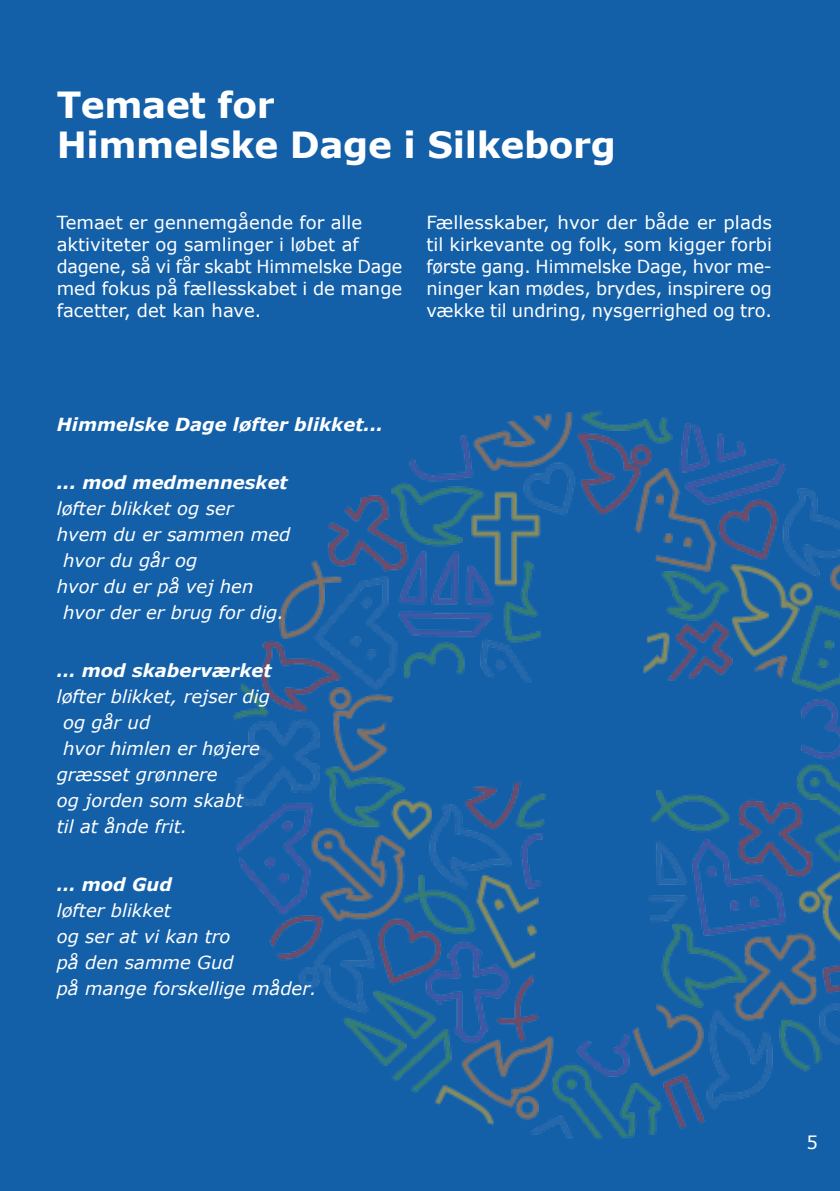
<style>
.page{position:relative;width:840px;height:1191px;background:#fff}
.page>*{position:absolute;margin:0;border:0;box-sizing:border-box;transform-origin:0 0}
.Brødtekst{font:700 36px "Verdana";letter-spacing:-.01em;color:#fff}
.Brødtekst-2{font:18px/22px "Verdana";color:#fff;text-align:justify}
.Brødtekst-3{font:italic 18px "Verdana";color:#fff}
.Brødtekst-4{font:italic 700 18px "Verdana";color:#fff}
</style>
<div class="page">
<div style="left:0;top:0;width:839px;height:1191px;background:#1360a9"></div>
<img style="left:233px;top:411px;width:606px;height:728px">
<p class="Brødtekst" style="left:57px;top:82px;width:219px">Temaet for</p>
<p class="Brødtekst" style="left:57px;top:122px;width:560px">Himmelske Dage i Silkeborg</p>
<p class="Brødtekst-2" style="left:57px;top:212px;width:307px">Temaet er gennemgående for alle</p>
<p class="Brødtekst-2" style="left:57px;top:234px;width:303px">aktiviteter og samlinger i løbet af</p>
<p class="Brødtekst-2" style="left:57px;top:256px;width:347px">dagene, så vi får skabt Himmelske Dage med fokus på fællesskabet i de mange facetter, det kan have.</p>
<p class="Brødtekst-2" style="left:426px;top:212px;width:347px">Fællesskaber, hvor der både er plads til kirkevante og folk, som kigger forbi første gang. Himmelske Dage, hvor me&shy;ninger kan mødes, brydes, inspirere og vække til undring, nysgerrighed og tro.</p>
<p class="Brødtekst-4" style="left:57px;top:412px;width:327px">Himmelske Dage løfter blikket...</p>
<p class="Brødtekst-4" style="left:57px;top:470px;width:232px">... mod medmennesket</p>
<p class="Brødtekst-3" style="left:57px;top:496px;width:178px">løfter blikket og ser</p>
<p class="Brødtekst-3" style="left:57px;top:522px;width:235px">hvem du er sammen med</p>
<p class="Brødtekst-3" style="left:63px;top:548px;width:136px">hvor du går og</p>
<p class="Brødtekst-3" style="left:57px;top:574px;width:198px">hvor du er på vej hen</p>
<p class="Brødtekst-3" style="left:63px;top:600px;width:222px">hvor der er brug for dig.</p>
<p class="Brødtekst-4" style="left:57px;top:658px;width:216px">… mod skaberværket</p>
<p class="Brødtekst-3" style="left:57px;top:684px;width:215px">løfter blikket, rejser dig</p>
<p class="Brødtekst-3" style="left:63px;top:710px;width:89px">og går ud</p>
<p class="Brødtekst-3" style="left:63px;top:736px;width:198px">hvor himlen er højere</p>
<p class="Brødtekst-3" style="left:57px;top:762px;width:162px">græsset grønnere</p>
<p class="Brødtekst-3" style="left:57px;top:788px;width:188px">og jorden som skabt</p>
<p class="Brødtekst-3" style="left:57px;top:814px;width:132px">til at ånde frit.</p>
<p class="Brødtekst-4" style="left:57px;top:872px;width:117px">… mod Gud</p>
<p class="Brødtekst-3" style="left:57px;top:898px;width:116px">løfter blikket</p>
<p class="Brødtekst-3" style="left:57px;top:924px;width:175px">og ser at vi kan tro</p>
<p class="Brødtekst-3" style="left:57px;top:950px;width:178px">på den samme Gud</p>
<p class="Brødtekst-3" style="left:57px;top:976px;width:261px">på mange forskellige måder.</p>
<p class="Brødtekst-2" style="left:805px;top:1131px;width:13px">5</p>
</div>
